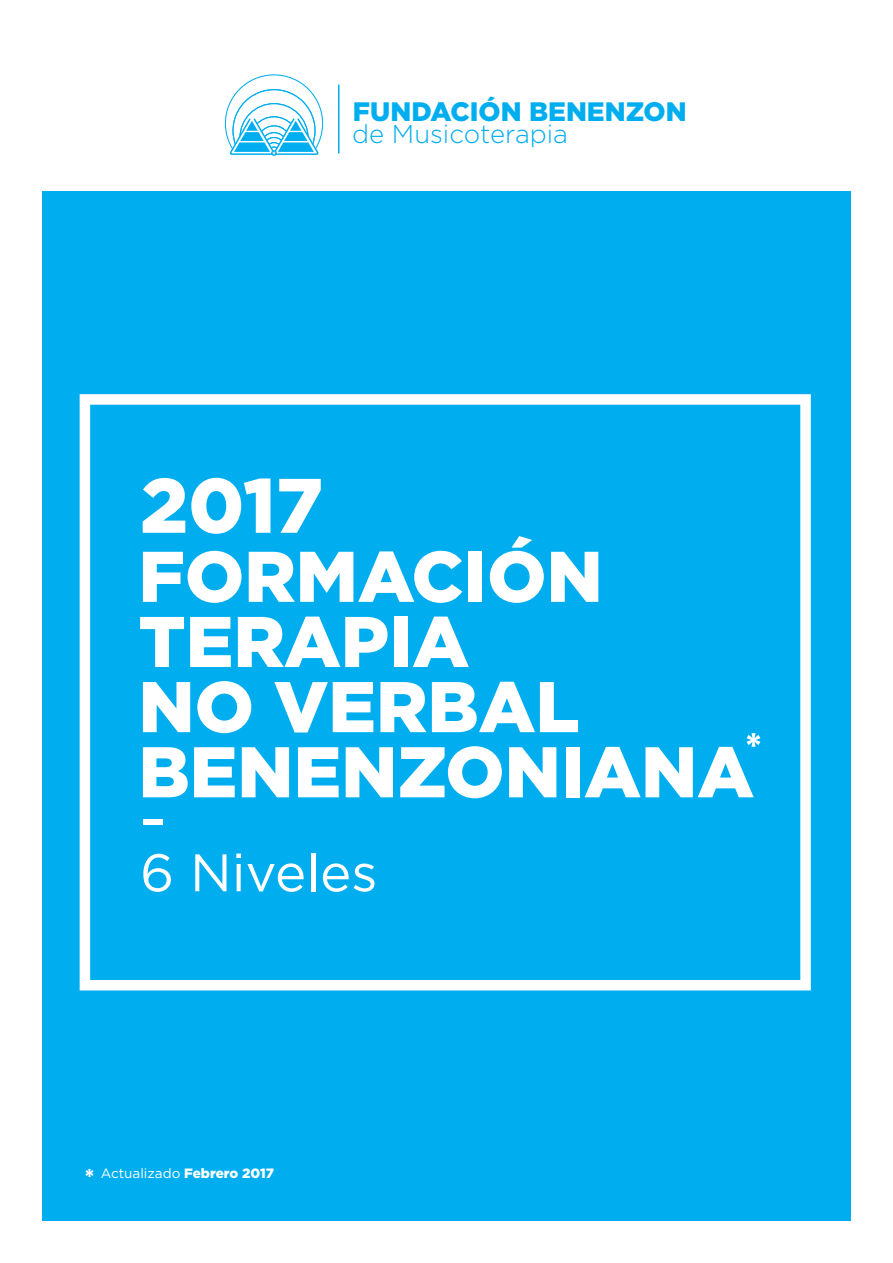
<style>
.page{position:relative;width:893px;height:1263px;background:#fff}
.page>*{position:absolute;margin:0;border:0;box-sizing:border-box;transform-origin:0 0}
.t1{font:900 76.95px "Gotham";color:#fff}
.t2{font:52.65px "Gotham";color:#fff}
.t3{font:900 26.7px "Gotham";color:#00aeef}
.t4{font:300 25.8px "Gotham";color:#00aeef}
.t5{font:13.5px "Gotham";color:#fff}
.s1{font-weight:900}
</style>
<div class="page">
<svg style="left:224px;top:74px;width:100px;height:82px"></svg>
<div style="left:42px;top:191px;width:808px;height:1029px;background:#00aeef"></div>
<div style="left:143px;top:819px;width:20px;height:6px;background:#fff"></div>
<div style="left:80px;top:394px;width:731px;height:596px;border:10px solid #fff"></div>
<svg style="left:85px;top:1169px;width:9px;height:8px"></svg>
<hr style="left:338px;top:85px;width:1px;height:69px;background:#00aeef">
<svg style="left:143px;top:551px;width:98px;height:52px"></svg>
<svg style="left:249px;top:551px;width:213px;height:52px"></svg>
<div style="left:468px;top:552px;width:14px;height:50px;background:#fff"></div>
<svg style="left:490px;top:536px;width:54px;height:67px"></svg>
<svg style="left:551px;top:552px;width:47px;height:50px"></svg>
<svg style="left:140px;top:617px;width:44px;height:50px"></svg>
<svg style="left:190px;top:617px;width:41px;height:50px"></svg>
<svg style="left:238px;top:616px;width:150px;height:51px"></svg>
<div style="left:394px;top:617px;width:14px;height:50px;background:#fff"></div>
<svg style="left:413px;top:616px;width:56px;height:51px"></svg>
<svg style="left:143px;top:682px;width:47px;height:50px"></svg>
<svg style="left:197px;top:681px;width:54px;height:52px"></svg>
<svg style="left:274px;top:682px;width:99px;height:50px"></svg>
<svg style="left:380px;top:682px;width:46px;height:50px"></svg>
<svg style="left:432px;top:682px;width:146px;height:50px"></svg>
<svg style="left:143px;top:747px;width:45px;height:50px"></svg>
<svg style="left:194px;top:747px;width:41px;height:50px"></svg>
<svg style="left:242px;top:747px;width:47px;height:50px"></svg>
<svg style="left:298px;top:747px;width:41px;height:50px"></svg>
<svg style="left:346px;top:747px;width:47px;height:50px"></svg>
<svg style="left:400px;top:746px;width:102px;height:52px"></svg>
<svg style="left:509px;top:747px;width:47px;height:50px"></svg>
<div style="left:565px;top:747px;width:14px;height:50px;background:#fff"></div>
<svg style="left:585px;top:733px;width:175px;height:64px"></svg>
<h3 class="t3" style="left:353px;top:93px;width:335px">FUNDACIÓN BENENZON</h3>
<h3 class="t4" style="left:352px;top:118px;width:218px">de Musicoterapia</h3>
<h1 class="t1" style="left:140px;top:452px;width:184px">2017</h1>
<h2 class="t2" style="left:140px;top:839px;width:239px">6 Niveles</h2>
<p class="t5" style="left:101px;top:1164px;width:175px">Actualizado <span class="s1">Febrero 2017</span></p>
</div>
